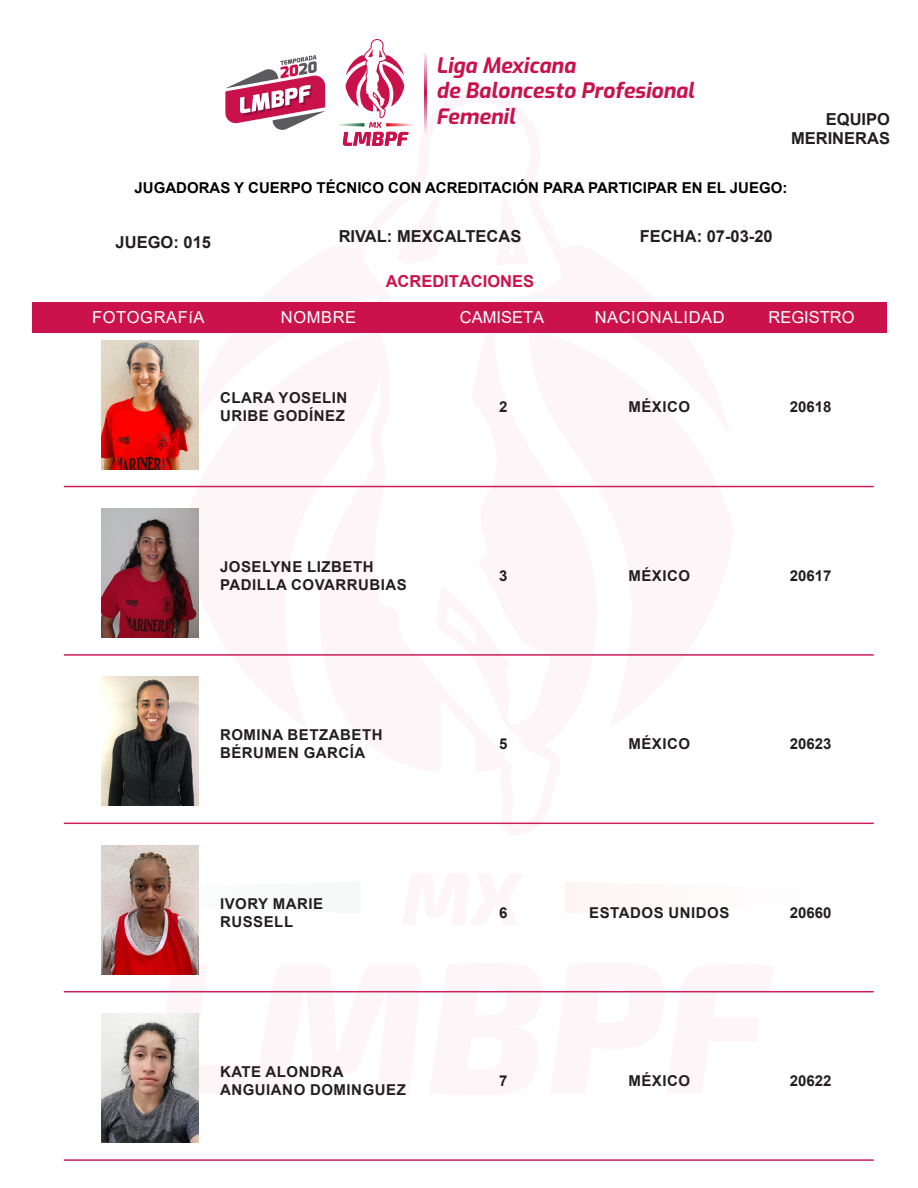
<style>
.page{position:relative;width:918px;height:1188px;background:#fff}
.page>*{position:absolute;margin:0;border:0;box-sizing:border-box;transform-origin:0 0}
.t1{font:italic 700 21.15px/25.5px "Exo";color:#c9124c}
.t2{font:700 16.5px/19.8px "Arial";color:#231f20;text-align:right}
.t3{font:16.5px "Arial";letter-spacing:.035em;color:#fff}
.t4{font:16.5px "Arial";color:#fff}
.t5{font:700 16.5px "Arial";color:#cc124c}
.t6{font:700 15px "Arial";letter-spacing:.035em;color:#231f20}
.t7{font:700 15px "Arial";color:#000}
</style>
<div class="page">
<svg style="left:182px;top:302px;width:552px;height:470px;fill:#fdf5f7"></svg>
<svg style="left:146px;top:952px;width:639px;height:154px"></svg>
<svg style="left:101px;top:870px;width:98px;height:54px"></svg>
<svg style="left:350px;top:92px;width:223px;height:733px;fill:#fdf5f7"></svg>
<svg style="left:360px;top:102px;width:204px;height:723px"></svg>
<div style="left:33px;top:303px;width:854px;height:30px;background:#cc124c"></div>
<svg style="left:225px;top:55px;width:100px;height:75px"></svg>
<svg style="left:338px;top:39px;width:77px;height:108px"></svg>
<svg style="left:424px;top:53px;width:2px;height:80px"></svg>
<img style="left:102px;top:340px;width:96px;height:129px">
<hr style="left:64px;top:486px;width:810px;height:1px;background:#cc1f56">
<img style="left:102px;top:509px;width:96px;height:129px">
<hr style="left:64px;top:654px;width:810px;height:2px;background:#cc1f56">
<img style="left:102px;top:677px;width:96px;height:129px">
<hr style="left:64px;top:823px;width:810px;height:1px;background:#cc1f56">
<img style="left:102px;top:845px;width:96px;height:129px">
<hr style="left:64px;top:991px;width:810px;height:1px;background:#cc1f56">
<img style="left:102px;top:1014px;width:96px;height:129px">
<hr style="left:64px;top:1159px;width:810px;height:2px;background:#cc1f56">
<h1 class="t1" style="left:436px;top:51px;width:260px">Liga Mexicana<br>de Baloncesto Profesional<br>Femenil</h1>
<p class="t2" style="left:791px;top:109px;width:101px">EQUIPO<br>MERINERAS</p>
<p class="t7" style="left:135px;top:178px;width:654px">JUGADORAS Y CUERPO TÉCNICO CON ACREDITACIÓN PARA PARTICIPAR EN EL JUEGO:</p>
<p class="t2" style="left:116px;top:233px;width:97px">JUEGO: 015</p>
<p class="t2" style="left:339px;top:226px;width:184px">RIVAL: MEXCALTECAS</p>
<p class="t2" style="left:640px;top:226px;width:134px">FECHA: 07-03-20</p>
<p class="t5" style="left:386px;top:270px;width:150px">ACREDITACIONES</p>
<p class="t3" style="left:92px;top:306px;width:114px">FOTOGRAFíA</p>
<p class="t3" style="left:281px;top:306px;width:77px">NOMBRE</p>
<p class="t4" style="left:460px;top:306px;width:86px">CAMISETA</p>
<p class="t4" style="left:768px;top:306px;width:88px">REGISTRO</p>
<p class="t3" style="left:595px;top:306px;width:131px">NACIONALIDAD</p>
<p class="t6" style="left:220px;top:388px;width:129px">CLARA YOSELIN</p>
<p class="t6" style="left:220px;top:406px;width:126px">URIBE GODÍNEZ</p>
<p class="t6" style="left:220px;top:556px;width:155px">JOSELYNE LIZBETH</p>
<p class="t6" style="left:220px;top:574px;width:188px">PADILLA COVARRUBIAS</p>
<p class="t6" style="left:220px;top:724px;width:164px">ROMINA BETZABETH</p>
<p class="t6" style="left:220px;top:742px;width:147px">BÉRUMEN GARCÍA</p>
<p class="t6" style="left:220px;top:893px;width:105px">IVORY MARIE</p>
<p class="t6" style="left:220px;top:911px;width:75px">RUSSELL</p>
<p class="t6" style="left:220px;top:1061px;width:125px">KATE ALONDRA</p>
<p class="t6" style="left:220px;top:1079px;width:187px">ANGUIANO DOMINGUEZ</p>
<p class="t6" style="left:499px;top:397px;width:10px">2</p>
<p class="t6" style="left:628px;top:397px;width:63px">MÉXICO</p>
<p class="t6" style="left:790px;top:397px;width:43px">20618</p>
<p class="t6" style="left:499px;top:565px;width:10px">3</p>
<p class="t6" style="left:628px;top:565px;width:63px">MÉXICO</p>
<p class="t6" style="left:790px;top:565px;width:43px">20617</p>
<p class="t6" style="left:499px;top:733px;width:10px">5</p>
<p class="t6" style="left:628px;top:733px;width:63px">MÉXICO</p>
<p class="t6" style="left:790px;top:733px;width:43px">20623</p>
<p class="t6" style="left:499px;top:902px;width:10px">6</p>
<p class="t6" style="left:589px;top:902px;width:142px">ESTADOS UNIDOS</p>
<p class="t6" style="left:790px;top:902px;width:43px">20660</p>
<p class="t6" style="left:499px;top:1070px;width:10px">7</p>
<p class="t6" style="left:628px;top:1070px;width:63px">MÉXICO</p>
<p class="t6" style="left:790px;top:1070px;width:43px">20622</p>
</div>
